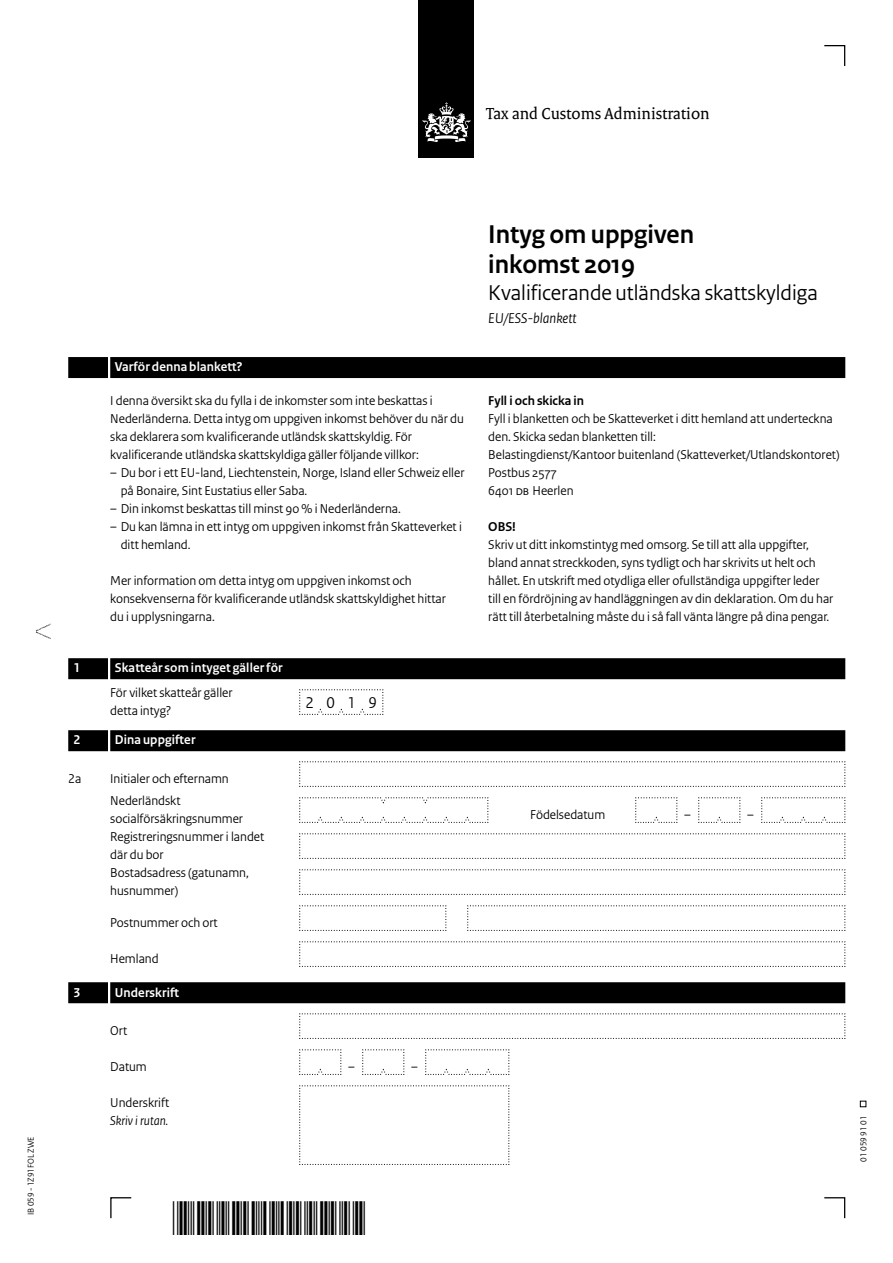
<style>
.page{position:relative;width:893px;height:1263px;background:#fff}
.page>*{position:absolute;margin:0;border:0;box-sizing:border-box;transform-origin:0 0}
.Documentnaam{font:700 27px "Rijksoverheid Sans Heading";color:#000}
.Belastingsoort{font:22.5px "Rijksoverheid Sans Heading";color:#000}
.t1{font:17.25px "Rijksoverheid Serif";color:#000}
.Veld{font:16.5px "Rijksoverheid Sans Heading";color:#000}
.Onderwerp{font:italic 15px "Rijksoverheid Sans Heading";color:#000}
.Gebruiksaanwijzing{font:13.5px/18px "Rijksoverheid Sans Heading";color:#000}
.Vraag_12{font:13.5px/18px "Rijksoverheid Sans Heading";color:#000}
.KOP_D_Nummer{font:700 13.5px "Rijksoverheid Sans Heading";letter-spacing:.01em;color:#fff}
.Vraag{font:13.5px "Rijksoverheid Sans Heading";color:#000}
.Vraag_Nummer{font:13.5px "Rijksoverheid Sans Heading";color:#000}
.Vraag-2{font:italic 13.5px/18px "Rijksoverheid Sans Heading";color:#000}
.Tussenkop{font:700 13.5px "Rijksoverheid Sans Heading";color:#000}
.KOP_B_Nummer{font:700 13.5px "Rijksoverheid Sans Heading";letter-spacing:.01em;color:#fff}
.t2{font:9px "Rijksoverheid Sans Heading";color:#000}
.s1{font-style:normal}
</style>
<div class="page">
<div style="left:419px;top:0;width:55px;height:158px;background:#000"></div>
<svg style="left:423px;top:102px;width:47px;height:40px"></svg>
<svg style="left:824px;top:1197px;width:22px;height:22px"></svg>
<svg style="left:110px;top:1197px;width:22px;height:22px"></svg>
<svg style="left:824px;top:45px;width:22px;height:21px"></svg>
<svg style="left:860px;top:1101px;width:6px;height:6px"></svg>
<svg style="left:36px;top:624px;width:15px;height:15px"></svg>
<div style="left:110px;top:357px;width:735px;height:21px;background:#000"></div>
<div style="left:68px;top:357px;width:40px;height:21px;background:#000"></div>
<div style="left:110px;top:658px;width:735px;height:21px;background:#000"></div>
<div style="left:68px;top:658px;width:40px;height:21px;background:#000"></div>
<div style="left:110px;top:730px;width:735px;height:21px;background:#000"></div>
<div style="left:68px;top:730px;width:40px;height:21px;background:#000"></div>
<div style="left:110px;top:982px;width:735px;height:21px;background:#000"></div>
<div style="left:68px;top:982px;width:40px;height:21px;background:#000"></div>
<svg style="left:299px;top:689px;width:85px;height:26px"></svg>
<svg style="left:299px;top:761px;width:547px;height:26px"></svg>
<svg style="left:299px;top:797px;width:190px;height:26px"></svg>
<svg style="left:635px;top:797px;width:43px;height:26px"></svg>
<svg style="left:698px;top:797px;width:43px;height:26px"></svg>
<svg style="left:761px;top:797px;width:85px;height:26px"></svg>
<svg style="left:299px;top:833px;width:547px;height:26px"></svg>
<svg style="left:299px;top:869px;width:547px;height:26px"></svg>
<svg style="left:299px;top:905px;width:148px;height:26px"></svg>
<svg style="left:467px;top:905px;width:379px;height:26px"></svg>
<svg style="left:299px;top:941px;width:547px;height:26px"></svg>
<svg style="left:299px;top:1013px;width:547px;height:26px"></svg>
<svg style="left:299px;top:1049px;width:43px;height:26px"></svg>
<svg style="left:362px;top:1049px;width:43px;height:26px"></svg>
<svg style="left:425px;top:1049px;width:85px;height:26px"></svg>
<svg style="left:299px;top:1085px;width:211px;height:80px"></svg>
<p class="t1" style="left:486px;top:103px;width:225px">Tax and Customs Administration</p>
<p class="t2" style="left:26px;top:1215px;width:80px;rotate:-90deg">IB 059 - 1Z91FOL ZWE</p>
<p class="KOP_B_Nummer" style="left:115px;top:359px;width:129px">Varför denna blankett?</p>
<p class="Gebruiksaanwijzing" style="left:110px;top:392px;width:355px">I denna översikt ska du fylla i de inkomster som inte beskattas i Nederländerna. Detta intyg om uppgiven inkomst behöver du när du ska deklarera som kvalificerande utländsk skattskyldig. För kvalificerande utländska skattskyldiga gäller följande villkor:</p>
<p class="Gebruiksaanwijzing" style="left:121px;top:464px;width:345px;text-indent:-10px">– Du bor i ett EU-land, Liechtenstein, Norge, Island eller Schweiz eller på Bonaire, Sint Eustatius eller Saba.</p>
<p class="Gebruiksaanwijzing" style="left:110px;top:500px;width:292px">– Din inkomst beskattas till minst 90 % i Nederländerna.</p>
<p class="Gebruiksaanwijzing" style="left:121px;top:518px;width:343px;text-indent:-10px">– Du kan lämna in ett intyg om uppgiven inkomst från Skatteverket i ditt hemland.</p>
<p class="Gebruiksaanwijzing" style="left:110px;top:572px;width:337px">Mer information om detta intyg om uppgiven inkomst och konsekvenserna för kvalificerande utländsk skattskyldighet hittar du i upplysningarna.</p>
<p class="KOP_D_Nummer" style="left:74px;top:660px;width:8px">1</p>
<p class="KOP_D_Nummer" style="left:115px;top:660px;width:169px">Skatteår som intyget gäller för</p>
<p class="Vraag_12" style="left:110px;top:684px;width:124px">För vilket skatteår gäller detta intyg?</p>
<p class="KOP_D_Nummer" style="left:74px;top:732px;width:8px">2</p>
<p class="KOP_D_Nummer" style="left:115px;top:732px;width:82px">Dina uppgifter</p>
<p class="Vraag_Nummer" style="left:68px;top:771px;width:15px">2a</p>
<p class="Vraag_Nummer" style="left:110px;top:771px;width:120px">Initialer och efternamn</p>
<p class="Vraag_12" style="left:110px;top:792px;width:134px">Nederländskt socialförsäkringsnummer</p>
<p class="Vraag_12" style="left:110px;top:828px;width:155px">Registreringsnummer i landet där du bor</p>
<p class="Vraag_12" style="left:110px;top:864px;width:140px">Bostadsadress (gatunamn, husnummer)</p>
<p class="Vraag" style="left:110px;top:915px;width:109px">Postnummer och ort</p>
<p class="Vraag" style="left:110px;top:951px;width:50px">Hemland</p>
<p class="KOP_D_Nummer" style="left:74px;top:984px;width:8px">3</p>
<p class="KOP_D_Nummer" style="left:115px;top:984px;width:66px">Underskrift</p>
<p class="Vraag" style="left:110px;top:1023px;width:18px">Ort</p>
<p class="Vraag" style="left:110px;top:1059px;width:38px">Datum</p>
<p class="Vraag-2" style="left:110px;top:1094px;width:60px"><span class="s1">Underskrift<br></span>Skriv i rutan.</p>
<p class="Veld" style="left:306px;top:693px;width:73px">2019</p>
<p class="Vraag" style="left:348px;top:1059px;width:8px">–</p>
<p class="Vraag" style="left:411px;top:1059px;width:8px">–</p>
<p class="Documentnaam" style="left:488px;top:219px;width:207px">Intyg om uppgiven</p>
<p class="Documentnaam" style="left:488px;top:249px;width:148px">inkomst 2019</p>
<p class="Belastingsoort" style="left:488px;top:280px;width:331px">Kvalificerande utländska skattskyldiga</p>
<p class="Onderwerp" style="left:488px;top:309px;width:90px">EU/ESS-blankett</p>
<p class="Tussenkop" style="left:488px;top:393px;width:97px">Fyll i och skicka in</p>
<p class="Gebruiksaanwijzing" style="left:488px;top:410px;width:346px">Fyll i blanketten och be Skatteverket i ditt hemland att underteckna den. Skicka sedan blanketten till:</p>
<p class="Gebruiksaanwijzing" style="left:488px;top:446px;width:353px">Belastingdienst/Kantoor buitenland (Skatteverket/Utlandskontoret)</p>
<p class="Gebruiksaanwijzing" style="left:488px;top:464px;width:70px">Postbus 2577</p>
<p class="Gebruiksaanwijzing" style="left:488px;top:482px;width:87px">6401 DB Heerlen</p>
<p class="Tussenkop" style="left:488px;top:519px;width:29px">OBS!</p>
<p class="Gebruiksaanwijzing" style="left:488px;top:536px;width:347px">Skriv ut ditt inkomstintyg med omsorg. Se till att alla uppgifter, bland annat streckkoden, syns tydligt och har skrivits ut helt och hållet. En utskrift med otydliga eller ofullständiga uppgifter leder till en fördröjning av handläggningen av din deklaration. Om du har rätt till återbetalning måste du i så fall vänta längre på dina pengar.</p>
<p class="Vraag_12" style="left:530px;top:806px;width:76px">Födelsedatum</p>
<p class="Vraag" style="left:684px;top:807px;width:8px">–</p>
<p class="Vraag" style="left:747px;top:807px;width:8px">–</p>
<p class="t2" style="left:858px;top:1161px;width:47px;rotate:-90deg">01 059 91 01</p>
</div>
